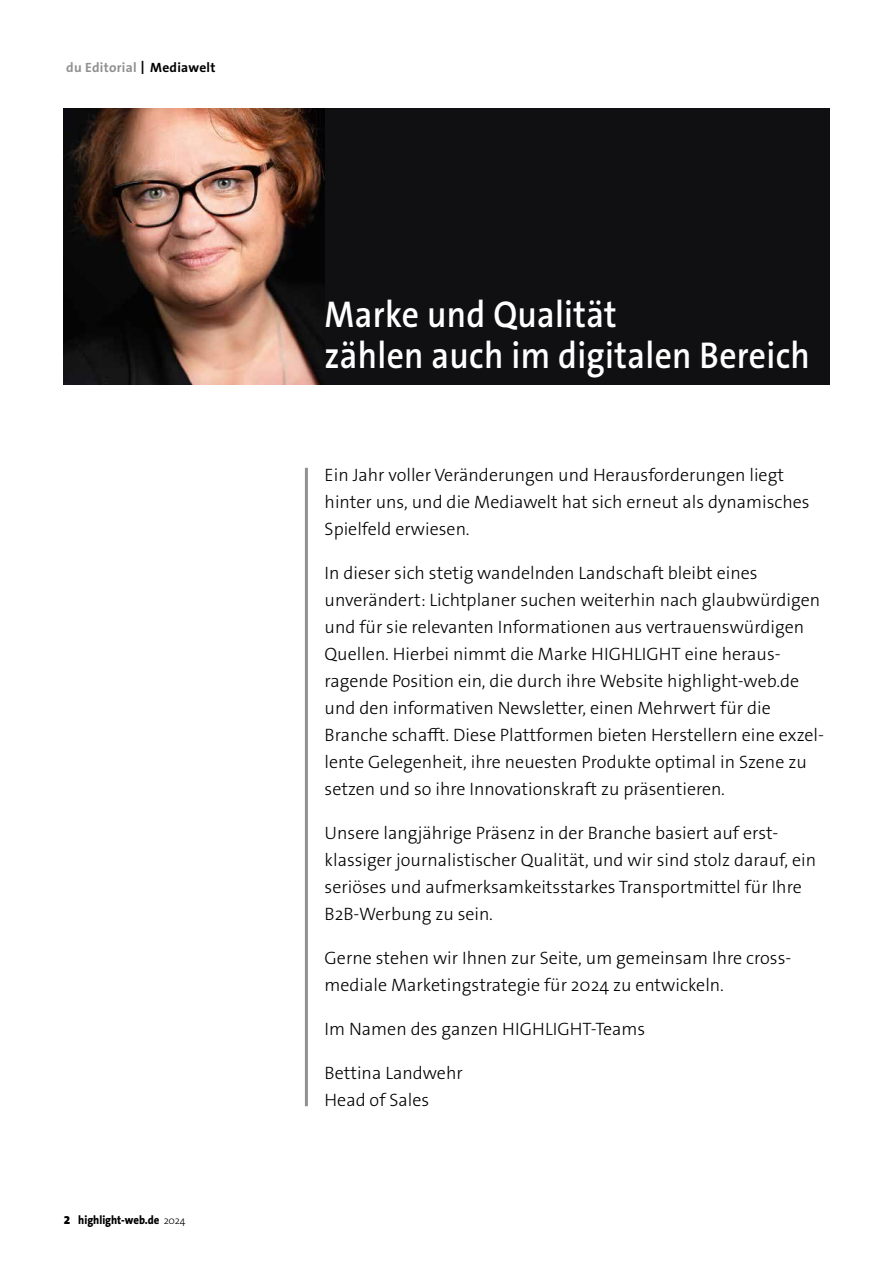
<style>
.page{position:relative;width:893px;height:1263px;background:#fff}
.page>*{position:absolute;margin:0;border:0;box-sizing:border-box;transform-origin:0 0}
.t1{font:600 37.5px/40.5px "The Sans Os F";letter-spacing:.01em;color:#fff;scale:.9 1}
.t2{font:300 18px/27px "The Sans Os F";color:#000}
.t3{font:700 13.5px "The Sans Os F";letter-spacing:.02em;color:#929191}
.t4{font:800 12px "The Sans Os F";color:#000;scale:.9 1}
.s1{font-weight:300;font-size:19.5px;color:#000}
.s2{color:#000}
.s3{font-size:15px}
.s4{font-weight:300;font-size:10.5px}
</style>
<div class="page">
<div style="left:289px;top:108px;width:540px;height:277px;background:#100f11"></div>
<hr style="left:305px;top:468px;width:3px;height:638px;background:#929191">
<img style="left:64px;top:108px;width:261px;height:277px">
<p class="t3" style="left:66px;top:59px;width:151px">du Editorial <span class="s1">I</span> <span class="s2">Mediawelt</span></p>
<p class="t4" style="left:64px;top:1212px;width:137px"><span class="s3">2</span> highlight-web.de <span class="s4">2024</span></p>
<h1 class="t1" style="left:325px;top:295px;width:541px">Marke und Qualität<br>zählen auch im digitalen Bereich</h1>
<p class="t2" style="left:325px;top:462px;width:487px">Ein Jahr voller Veränderungen und Herausforderungen liegt hinter uns, und die Mediawelt hat sich erneut als dynamisches<br>Spielfeld erwiesen.</p>
<p class="t2" style="left:325px;top:560px;width:501px">In dieser sich stetig wandelnden Landschaft bleibt eines unverändert: Lichtplaner suchen weiterhin nach glaubwürdigen und für sie relevanten Informationen aus vertrauenswürdigen Quellen. Hierbei nimmt die Marke HIGHLIGHT eine heraus&shy;ragende Position ein, die durch ihre Website highlight-web.de und den informativen Newsletter, einen Mehrwert für die Branche schafft. Diese Plattformen bieten Herstellern eine exzel&shy;lente Gelegenheit, ihre neuesten Produkte optimal in Szene zu setzen und so ihre Innovationskraft zu präsentieren.</p>
<p class="t2" style="left:325px;top:820px;width:493px">Unsere langjährige Präsenz in der Branche basiert auf erst&shy;klassiger journalistischer Qualität, und wir sind stolz darauf, ein seriöses und aufmerksamkeitsstarkes Transportmittel für Ihre B2B-Werbung zu sein.</p>
<p class="t2" style="left:325px;top:945px;width:466px">Gerne stehen wir Ihnen zur Seite, um gemeinsam Ihre cross&shy;mediale Marketingstrategie für 2024 zu entwickeln.</p>
<p class="t2" style="left:325px;top:1016px;width:322px">Im Namen des ganzen HIGHLIGHT-Teams</p>
<p class="t2" style="left:325px;top:1060px;width:140px">Bettina Landwehr<br>Head of Sales</p>
</div>
